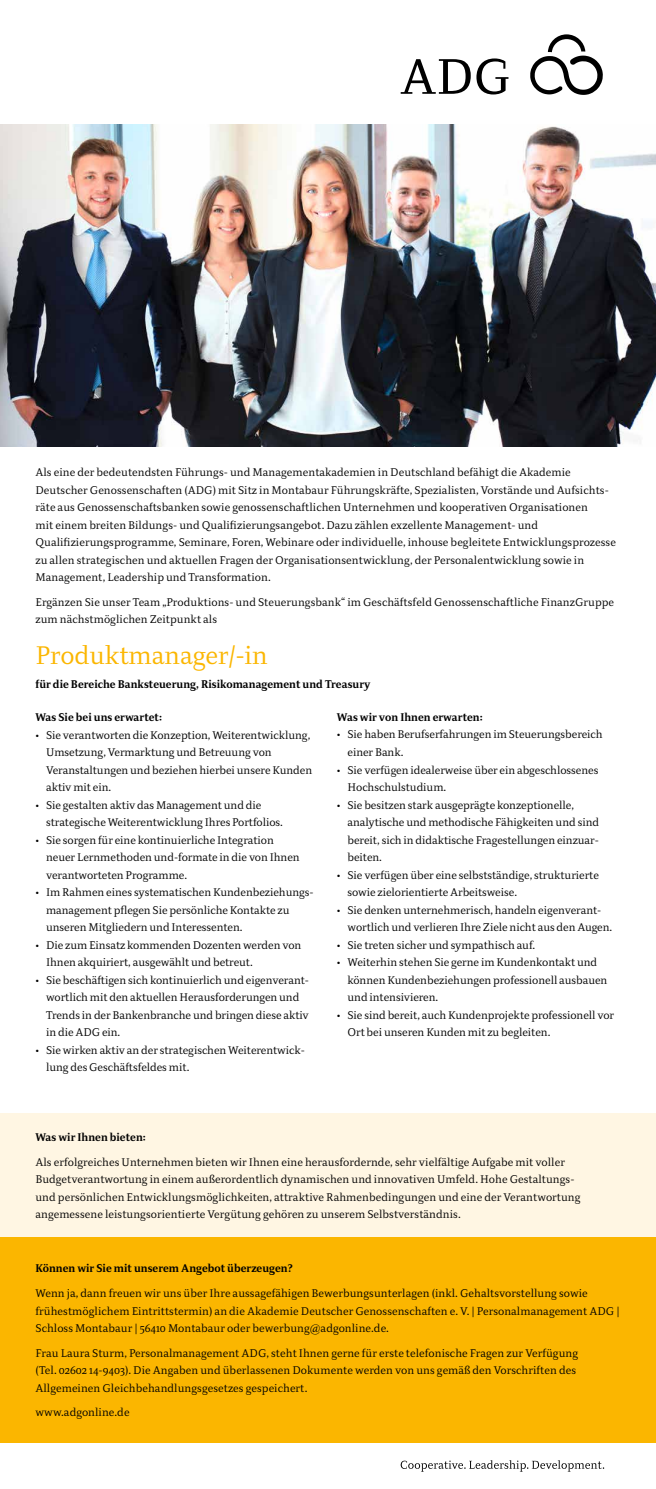
<style>
.page{position:relative;width:656px;height:1489px;background:#fff}
.page>*{position:absolute;margin:0;border:0;box-sizing:border-box;transform-origin:0 0}
.t1{font:300 25.62px "Diogenes";letter-spacing:-.01em;color:#fbb600}
.t2{font:300 11.25px/17.5px "Diogenes";color:#000}
.t3{font:700 11.25px "Diogenes";color:#000}
.s1{font-weight:900}
</style>
<div class="page">
<div style="left:0;top:1113px;width:656px;height:124px;background:#fff6e3"></div>
<div style="left:0;top:1237px;width:656px;height:205px;background:#fbb600"></div>
<svg style="left:530px;top:34px;width:72px;height:61px"></svg>
<svg style="left:400px;top:59px;width:70px;height:35px"></svg>
<svg style="left:476px;top:58px;width:32px;height:36px"></svg>
<svg style="left:400px;top:1460px;width:204px;height:11px"></svg>
<img style="left:0;top:124px;width:656px;height:322px">
<p class="t2" style="left:35px;top:464px;width:582px">Als eine der bedeutendsten Führungs- und Managementakademien in Deutschland befähigt die Akademie Deutscher Genossenschaften (ADG) mit Sitz in Montabaur Führungskräfte, Spezialisten, Vorstände und Aufsichts&shy;räte aus Genossenschaftsbanken sowie genossenschaftlichen Unternehmen und kooperativen Organisationen<br>mit einem breiten Bildungs- und Qualifizierungsangebot. Dazu zählen exzellente Management- und Qualifizierungsprogramme, Seminare, Foren, Webinare oder individuelle, inhouse begleitete Entwicklungsprozesse zu allen strategischen und aktuellen Fragen der Organisationsentwicklung, der Personalentwicklung sowie in Management, Leadership und Transformation.</p>
<p class="t2" style="left:35px;top:594px;width:580px">Ergänzen Sie unser Team „Produktions- und Steuerungsbank“ im Geschäftsfeld Genossenschaftliche FinanzGruppe zum nächstmöglichen Zeitpunkt als</p>
<h1 class="t1" style="left:35px;top:641px;width:234px">Produktmanager/-in</h1>
<p class="t3" style="left:35px;top:678px;width:336px">für die Bereiche Banksteuerung, Risikomanagement und Treasury</p>
<p class="t3" style="left:35px;top:710px;width:128px">Was Sie bei uns erwartet:</p>
<p class="t2" style="left:46px;top:726px;width:267px;text-indent:-11px"><span class="s1">•</span> Sie verantworten die Konzeption, Weiterentwicklung, Umsetzung, Vermarktung und Betreuung von Veranstaltungen und beziehen hierbei unsere Kunden aktiv mit ein.</p>
<p class="t2" style="left:46px;top:796px;width:238px;text-indent:-11px"><span class="s1">•</span> Sie gestalten aktiv das Management und die strategische Weiterentwicklung Ihres Portfolios.</p>
<p class="t2" style="left:46px;top:831px;width:255px;text-indent:-11px"><span class="s1">•</span> Sie sorgen für eine kontinuierliche Integration neuer Lernmethoden und-formate in die von Ihnen verantworteten Programme.</p>
<p class="t2" style="left:46px;top:884px;width:269px;text-indent:-11px"><span class="s1">•</span> Im Rahmen eines systematischen Kundenbeziehungs&shy;management pflegen Sie persönliche Kontakte zu unseren Mitgliedern und Interessenten.</p>
<p class="t2" style="left:46px;top:936px;width:257px;text-indent:-11px"><span class="s1">•</span> Die zum Einsatz kommenden Dozenten werden von<br>Ihnen akquiriert, ausgewählt und betreut.</p>
<p class="t2" style="left:46px;top:971px;width:264px;text-indent:-11px"><span class="s1">•</span> Sie beschäftigen sich kontinuierlich und eigenverant&shy;wortlich mit den aktuellen Herausforderungen und Trends in der Bankenbranche und bringen diese aktiv in die ADG ein.</p>
<p class="t2" style="left:46px;top:1041px;width:260px;text-indent:-11px"><span class="s1">•</span> Sie wirken aktiv an der strategischen Weiterentwick&shy;lung des Geschäftsfeldes mit.</p>
<p class="t3" style="left:337px;top:710px;width:147px">Was wir von Ihnen erwarten:</p>
<p class="t2" style="left:347px;top:726px;width:257px;text-indent:-11px"><span class="s1">•</span> Sie haben Berufserfahrungen im Steuerungsbereich einer Bank.</p>
<p class="t2" style="left:347px;top:761px;width:252px;text-indent:-11px"><span class="s1">•</span> Sie verfügen idealerweise über ein abgeschlossenes<br>Hochschulstudium.</p>
<p class="t2" style="left:347px;top:796px;width:253px;text-indent:-11px"><span class="s1">•</span> Sie besitzen stark ausgeprägte konzeptionelle, analytische und methodische Fähigkeiten und sind bereit, sich in didaktische Fragestellungen einzuar&shy;beiten.</p>
<p class="t2" style="left:347px;top:866px;width:253px;text-indent:-11px"><span class="s1">•</span> Sie verfügen über eine selbstständige, strukturierte sowie zielorientierte Arbeitsweise.</p>
<p class="t2" style="left:347px;top:901px;width:266px;text-indent:-11px"><span class="s1">•</span> Sie denken unternehmerisch, handeln eigenverant&shy;wortlich und verlieren Ihre Ziele nicht aus den Augen.</p>
<p class="t2" style="left:337px;top:936px;width:200px"><span class="s1">•</span> Sie treten sicher und sympathisch auf.</p>
<p class="t2" style="left:347px;top:954px;width:261px;text-indent:-11px"><span class="s1">•</span> Weiterhin stehen Sie gerne im Kundenkontakt und können Kundenbeziehungen professionell ausbauen und intensivieren.</p>
<p class="t2" style="left:347px;top:1006px;width:268px;text-indent:-11px"><span class="s1">•</span> Sie sind bereit, auch Kundenprojekte professionell vor<br>Ort bei unseren Kunden mit zu begleiten.</p>
<p class="t3" style="left:35px;top:1130px;width:112px">Was wir Ihnen bieten:</p>
<p class="t2" style="left:35px;top:1153px;width:546px">Als erfolgreiches Unternehmen bieten wir Ihnen eine herausfordernde, sehr vielfältige Aufgabe mit voller Budgetverantwortung in einem außerordentlich dynamischen und innovativen Umfeld. Hohe Gestaltungs&shy;und persönlichen Entwicklungsmöglichkeiten, attraktive Rahmenbedingungen und eine der Verantwortung angemessene leistungsorientierte Vergütung gehören zu unserem Selbstverständnis.</p>
<p class="t3" style="left:35px;top:1261px;width:259px">Können wir Sie mit unserem Angebot überzeugen?</p>
<p class="t2" style="left:35px;top:1284px;width:585px">Wenn ja, dann freuen wir uns über Ihre aussagefähigen Bewerbungsunterlagen (inkl. Gehaltsvorstellung sowie frühestmöglichem Eintrittstermin) an die Akademie Deutscher Genossenschaften e. V. | Personalmanagement ADG |<br>Schloss Montabaur | 56410 Montabaur oder bewerbung@adgonline.de.</p>
<p class="t2" style="left:35px;top:1344px;width:544px">Frau Laura Sturm, Personalmanagement ADG, steht Ihnen gerne für erste telefonische Fragen zur Verfügung (Tel. 02602 14-9403). Die Angaben und überlassenen Dokumente werden von uns gemäß den Vorschriften des<br>Allgemeinen Gleichbehandlungsgesetzes gespeichert.</p>
<p class="t2" style="left:35px;top:1403px;width:96px">www.adgonline.de</p>
</div>
